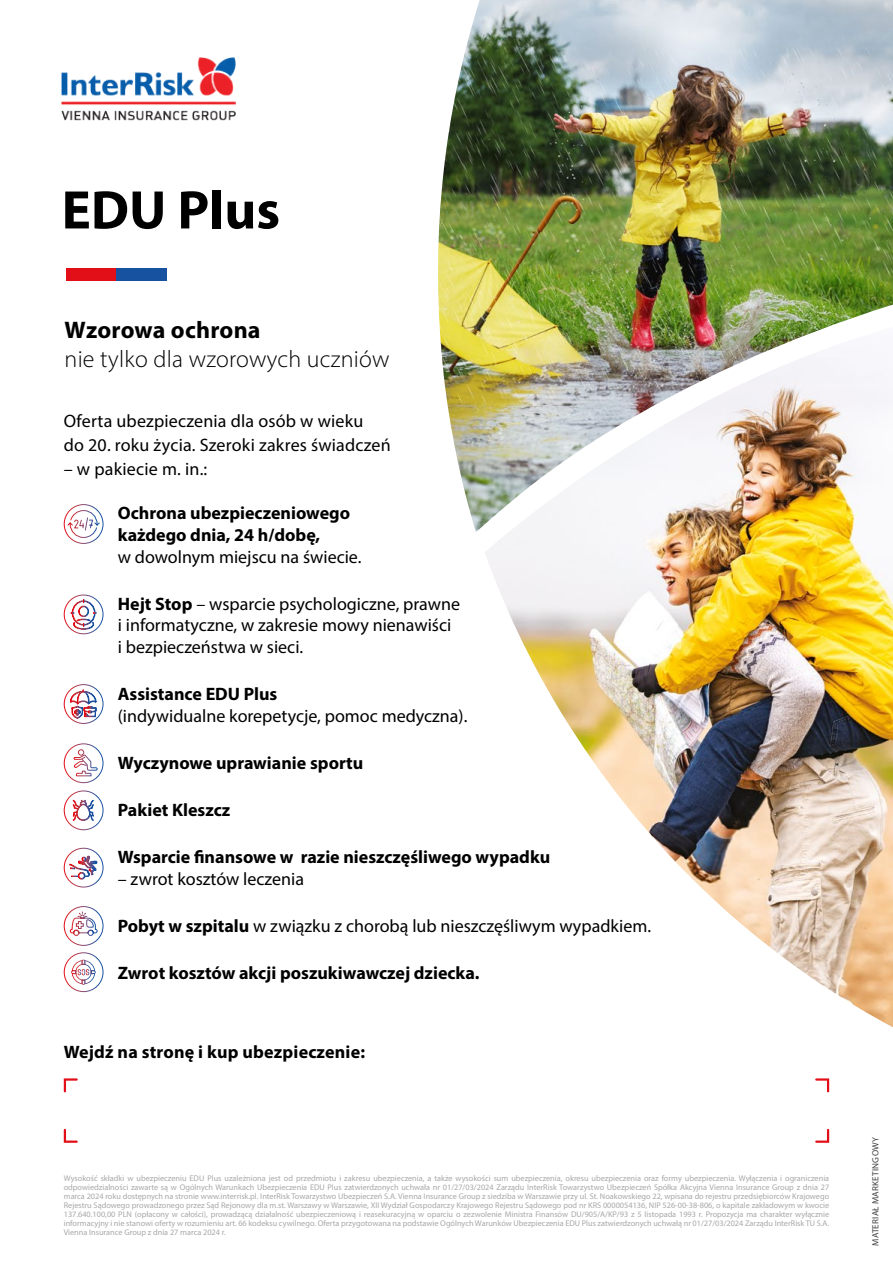
<style>
.page{position:relative;width:893px;height:1263px;background:#fff}
.page>*{position:absolute;margin:0;border:0;box-sizing:border-box;transform-origin:0 0}
.t1{font:700 54.75px "Myriad Pro";color:#000}
.t2{font:300 24px "Myriad Pro";letter-spacing:.01em;color:#000}
.t3{font:700 24px "Myriad Pro";letter-spacing:.01em;color:#000}
.t4{font:18px/21.6px "Myriad Pro";color:#000}
.t5{font:700 18px/21.6px "Myriad Pro";color:#000}
.t6{font:9px "Myriad Pro";letter-spacing:.03em;color:#404040}
.t7{font:8.25px/9px "Myriad Pro";color:#a8a8a7;text-align:justify}
.s1{font-weight:700}
</style>
<div class="page">
<div style="left:64px;top:906px;width:39px;height:40px;border:1px solid #fff;border-radius:50%"></div>
<img style="left:438px;top:0;width:455px;height:532px">
<img style="left:485px;top:327px;width:408px;height:700px">
<svg style="left:67px;top:510px;width:33px;height:28px"></svg>
<svg style="left:71px;top:599px;width:25px;height:30px"></svg>
<svg style="left:73px;top:749px;width:25px;height:35px"></svg>
<svg style="left:73px;top:799px;width:21px;height:22px"></svg>
<div style="left:64px;top:504px;width:39px;height:40px;border:1px solid #fff;border-radius:50%"></div>
<div style="left:64px;top:595px;width:39px;height:39px;border:1px solid #fff;border-radius:50%"></div>
<svg style="left:70px;top:690px;width:27px;height:33px"></svg>
<div style="left:64px;top:684px;width:39px;height:40px;border:1px solid #fff;border-radius:50%"></div>
<div style="left:64px;top:743px;width:39px;height:40px;border:1px solid #fff;border-radius:50%"></div>
<div style="left:64px;top:790px;width:39px;height:40px;border:1px solid #fff;border-radius:50%"></div>
<div style="left:64px;top:952px;width:39px;height:40px;border:1px solid #fff;border-radius:50%"></div>
<div style="left:64px;top:848px;width:39px;height:39px;border:1px solid #fff;border-radius:50%"></div>
<svg style="left:69px;top:856px;width:28px;height:23px"></svg>
<svg style="left:69px;top:911px;width:29px;height:74px"></svg>
<div style="left:66px;top:268px;width:50px;height:13px;background:#e30f18"></div>
<div style="left:116px;top:268px;width:51px;height:13px;background:#1652a0"></div>
<img style="left:61px;top:57px;width:175px;height:64px">
<svg style="left:63px;top:1078px;width:15px;height:15px"></svg>
<svg style="left:63px;top:1128px;width:15px;height:15px"></svg>
<svg style="left:815px;top:1078px;width:15px;height:15px"></svg>
<svg style="left:815px;top:1128px;width:15px;height:15px"></svg>
<h1 class="t1" style="left:62px;top:174px;width:220px">EDU Plus</h1>
<h2 class="t3" style="left:65px;top:315px;width:198px">Wzorowa ochrona</h2>
<h2 class="t2" style="left:65px;top:345px;width:326px">nie tylko dla wzorowych uczniów</h2>
<h3 class="t4" style="left:64px;top:408px;width:328px;line-height:24px">Oferta ubezpieczenia dla osób w wieku<br>do 20. roku życia. Szeroki zakres świadczeń</h3>
<h3 class="t4" style="left:64px;top:458px;width:145px">– w pakiecie m. in.:</h3>
<h3 class="t5" style="left:118px;top:502px;width:234px">Ochrona ubezpieczeniowego każdego dnia, 24 h/dobę,</h3>
<h3 class="t4" style="left:118px;top:545px;width:245px">w dowolnym miejscu na świecie.</h3>
<h3 class="t4" style="left:118px;top:592px;width:344px"><span class="s1">Hejt Stop</span> – wsparcie psychologiczne, prawne i informatyczne, w zakresie mowy nienawiści<br>i bezpieczeństwa w sieci.</h3>
<h3 class="t5" style="left:118px;top:682px;width:161px">Assistance EDU Plus</h3>
<h3 class="t4" style="left:118px;top:704px;width:351px">(indywidualne korepetycje, pomoc medyczna).</h3>
<h3 class="t5" style="left:118px;top:751px;width:247px">Wyczynowe uprawianie sportu</h3>
<h3 class="t5" style="left:118px;top:798px;width:114px">Pakiet Kleszcz</h3>
<h3 class="t5" style="left:118px;top:845px;width:434px">Wsparcie finansowe w razie nieszczęśliwego wypadku</h3>
<h3 class="t4" style="left:118px;top:867px;width:188px">– zwrot kosztów leczenia</h3>
<h3 class="t4" style="left:118px;top:914px;width:535px"><span class="s1">Pobyt w szpitalu</span> w związku z chorobą lub nieszczęśliwym wypadkiem.</h3>
<h3 class="t5" style="left:118px;top:961px;width:363px">Zwrot kosztów akcji poszukiwawczej dziecka.</h3>
<h3 class="t5" style="left:64px;top:1040px;width:303px">Wejdź na stronę i kup ubezpieczenie:</h3>
<p class="t7" style="left:64px;top:1173px;width:767px">Wysokość składki w ubezpieczeniu EDU Plus uzależniona jest od przedmiotu i zakresu ubezpieczenia, a także wysokości sum ubezpieczenia, okresu ubezpieczenia oraz formy ubezpieczenia. Wyłączenia i ograniczenia odpowiedzialności zawarte są w Ogólnych Warunkach Ubezpieczenia EDU Plus zatwierdzonych uchwała nr 01/27/03/2024 Zarządu InterRisk Towarzystwo Ubezpieczeń Spółka Akcyjna Vienna Insurance Group z dnia 27 marca 2024 roku dostępnych na stronie www.interrisk.pl. InterRisk Towarzystwo Ubezpieczeń S.A. Vienna Insurance Group z siedziba w Warszawie przy ul. St. Noakowskiego 22, wpisana do rejestru przedsiębiorców Krajowego Rejestru Sądowego prowadzonego przez Sąd Rejonowy dla m.st. Warszawy w Warszawie, XII Wydział Gospodarczy Krajowego Rejestru Sądowego pod nr KRS 0000054136, NIP 526-00-38-806, o kapitale zakładowym w kwocie 137.640.100,00 PLN (opłacony w całości), prowadzącą działalność ubezpieczeniową i reasekuracyjną w oparciu o zezwolenie Ministra Finansów DU/905/A/KP/93 z 5 listopada 1993 r. Propozycja ma charakter wyłącznie informacyjny i nie stanowi oferty w rozumieniu art. 66 kodeksu cywilnego. Oferta przygotowana na podstawie Ogólnych Warunków Ubezpieczenia EDU Plus zatwierdzonych uchwałą nr 01/27/03/2024 Zarządu InterRisk TU S.A.<br>Vienna Insurance Group z dnia 27 marca 2024 r.</p>
<p class="t6" style="left:870px;top:1246px;width:110px;rotate:-90deg">MATERIAŁ MARKETINGOWY</p>
</div>
